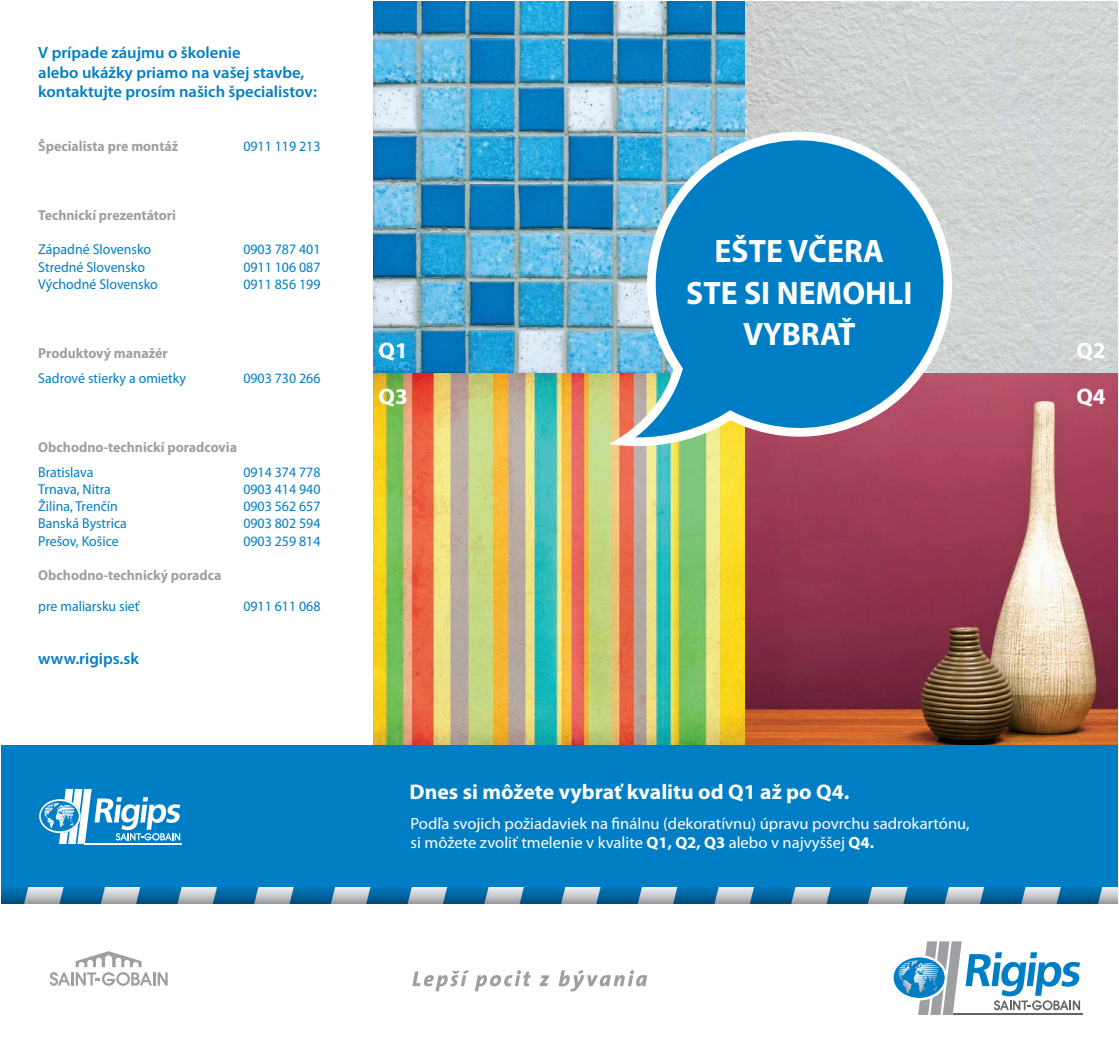
<style>
.page{position:relative;width:1119px;height:1055px;background:#fff}
.page>*{position:absolute;margin:0;border:0;box-sizing:border-box;transform-origin:0 0}
.t1{font:700 32.5px/41.2px "Myriad Pro";color:#fff;text-align:center}
.t2{font:700 22.5px/46.1px "Myriad Pro";color:#fff}
.t3{font:700 21.25px "Myriad Pro";color:#fff}
.t4{font:16.25px/19.5px "Myriad Pro";color:#fff}
.t5{font:600 16.25px/19.5px "Myriad Pro";color:#007ec5}
.t6{font:14.38px "Myriad Pro";color:#007ec5}
.t7{font:700 14.38px "Myriad Pro";color:#9d9fa2}
.s1{font-weight:700}
</style>
<div class="page">
<svg style="left:49px;top:951px;width:119px;height:34px"></svg>
<hr style="left:952px;top:1013px;width:130px;height:1px;background:#636366">
<svg style="left:893px;top:941px;width:187px;height:73px"></svg>
<img style="left:373px;top:1px;width:744px;height:744px">
<div style="left:1px;top:745px;width:1116px;height:154px;background:#007ec5"></div>
<svg style="left:412px;top:970px;width:56px;height:21px"></svg>
<svg style="left:475px;top:970px;width:56px;height:21px"></svg>
<svg style="left:539px;top:975px;width:10px;height:11px"></svg>
<svg style="left:558px;top:970px;width:89px;height:21px"></svg>
<svg style="left:631px;top:116px;width:336px;height:336px;background:#b4abb7"></svg>
<img style="left:608px;top:270px;width:195px;height:186px">
<svg style="left:635px;top:126px;width:322px;height:316px;background:#3f94c5"></svg>
<hr style="left:85px;top:843px;width:97px;height:1px;background:#fff">
<svg style="left:39px;top:789px;width:141px;height:55px"></svg>
<img style="left:1px;top:887px;width:1116px;height:16px">
<p class="t5" style="left:38px;top:43px;width:280px">V prípade záujmu o školenie<br>alebo ukážky priamo na vašej stavbe, kontaktujte prosím našich špecialistov:</p>
<p class="t7" style="left:38px;top:137px;width:141px">Špecialista pre montáž</p>
<p class="t6" style="left:243px;top:137px;width:79px">0911 119 213</p>
<p class="t7" style="left:38px;top:206px;width:139px">Technickí prezentátori</p>
<p class="t6" style="left:38px;top:241px;width:114px">Západné Slovensko</p>
<p class="t6" style="left:243px;top:241px;width:79px">0903 787 401</p>
<p class="t6" style="left:38px;top:258px;width:108px">Stredné Slovensko</p>
<p class="t6" style="left:243px;top:258px;width:79px">0911 106 087</p>
<p class="t6" style="left:38px;top:275px;width:121px">Východné Slovensko</p>
<p class="t6" style="left:243px;top:275px;width:79px">0911 856 199</p>
<p class="t7" style="left:38px;top:344px;width:131px">Produktový manažér</p>
<p class="t6" style="left:38px;top:369px;width:149px">Sadrové stierky a omietky</p>
<p class="t6" style="left:243px;top:369px;width:79px">0903 730 266</p>
<p class="t7" style="left:38px;top:437px;width:200px">Obchodno-technickí poradcovia</p>
<p class="t6" style="left:38px;top:463px;width:57px">Bratislava</p>
<p class="t6" style="left:243px;top:463px;width:79px">0914 374 778</p>
<p class="t6" style="left:38px;top:480px;width:74px">Trnava, Nitra</p>
<p class="t6" style="left:243px;top:480px;width:79px">0903 414 940</p>
<p class="t6" style="left:38px;top:497px;width:81px">Žilina, Trenčín</p>
<p class="t6" style="left:243px;top:497px;width:79px">0903 562 657</p>
<p class="t6" style="left:38px;top:514px;width:90px">Banská Bystrica</p>
<p class="t6" style="left:243px;top:514px;width:79px">0903 802 594</p>
<p class="t6" style="left:38px;top:532px;width:82px">Prešov, Košice</p>
<p class="t6" style="left:243px;top:532px;width:79px">0903 259 814</p>
<p class="t7" style="left:38px;top:566px;width:185px">Obchodno-technický poradca</p>
<p class="t6" style="left:38px;top:597px;width:103px">pre maliarsku sieť</p>
<p class="t6" style="left:243px;top:597px;width:79px">0911 611 068</p>
<p class="t5" style="left:38px;top:648px;width:102px">www.rigips.sk</p>
<h1 class="t1" style="left:686px;top:229px;width:228px">EŠTE VČERA<br>STE SI NEMOHLI<br>VYBRAŤ</h1>
<h2 class="t2" style="left:378px;top:327px;width:31px">Q1<br>Q3</h2>
<h2 class="t2" style="left:1076px;top:327px;width:31px">Q2<br>Q4</h2>
<h3 class="t3" style="left:409px;top:777px;width:441px">Dnes si môžete vybrať kvalitu od Q1 až po Q4.</h3>
<p class="t4" style="left:410px;top:813px;width:560px">Podľa svojich požiadaviek na finálnu (dekoratívnu) úpravu povrchu sadrokartónu, si môžete zvoliť tmelenie v kvalite <span class="s1">Q1, Q2, Q3</span> alebo v najvyššej <span class="s1">Q4.</span></p>
</div>
